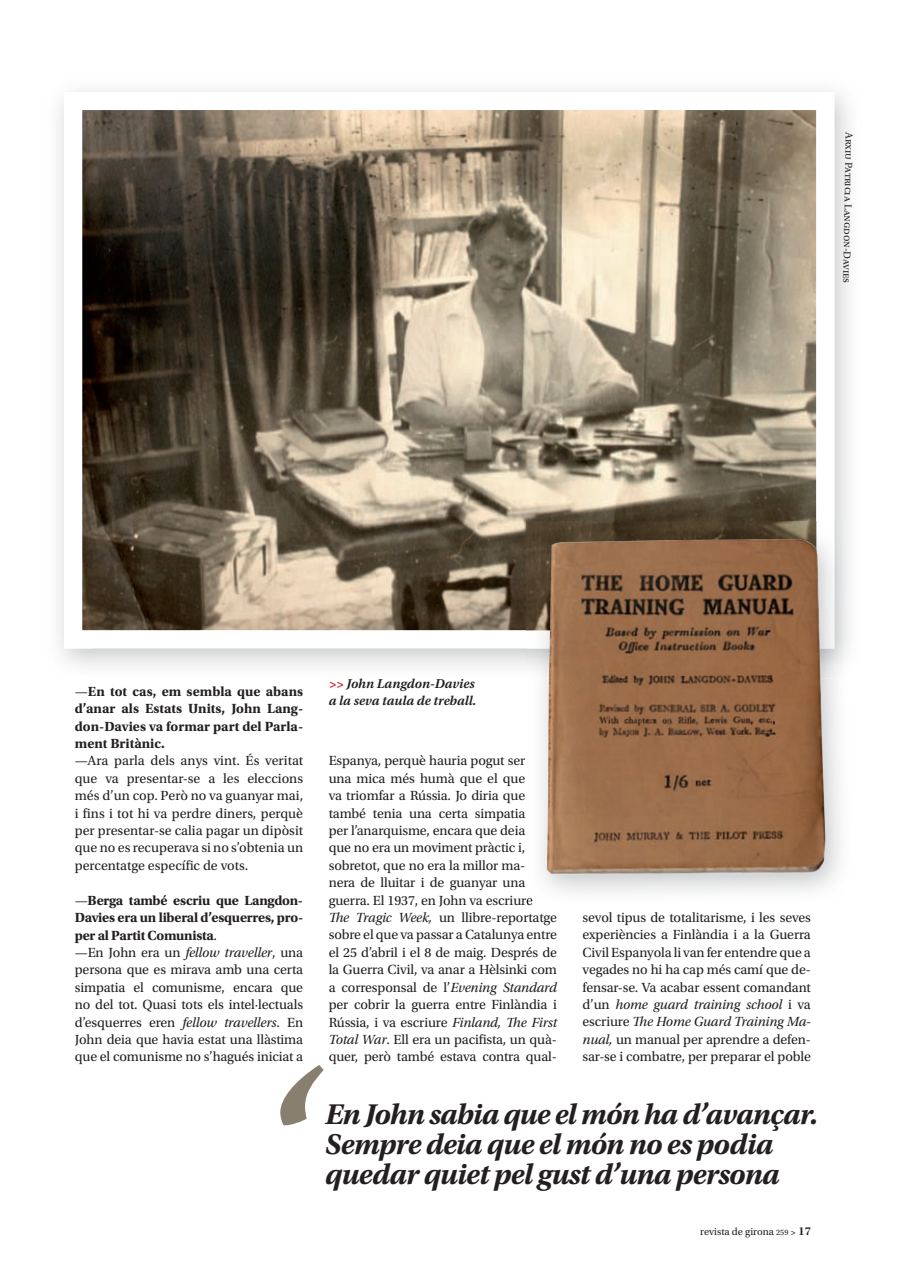
<style>
.page{position:relative;width:898px;height:1279px;background:#fff}
.page>*{position:absolute;margin:0;border:0;box-sizing:border-box;transform-origin:0 0}
.t1{font:italic 700 186px "Utopia Std";color:#887f6f}
.t2{font:italic 700 30px/30px "Utopia Std";letter-spacing:-.025em;color:#231f20}
.t3{font:13.95px/17.4px "Utopia Std";letter-spacing:-.01em;color:#231f20;text-align:justify}
.t4{font:700 13.95px/17.4px "Utopia Std";color:#231f20;text-align:justify}
.t5{font:italic 600 13.5px/17.4px "Utopia Std";color:#231f20}
.t6{font:10.5px "Utopia Std";color:#231f20}
.s1{color:#d2161e}
.s2{font-weight:400}
.s3{font-weight:700}
.s4{font-style:italic}
.s5{font-size:8.25px}
.s6{font-weight:600;font-size:9px}
.s7{font-weight:600;font-size:12px}
</style>
<div class="page">
<div style="left:58px;top:89px;width:791px;height:34px;background:#f3f3f3"></div>
<img style="left:834px;top:123px;width:15px;height:398px">
<svg style="left:64px;top:92px;width:770px;height:539px;background:#8c816f"></svg>
<img style="left:526px;top:521px;width:324px;height:381px">
<svg style="left:526px;top:894px;width:6px;height:9px"></svg>
<img style="left:526px;top:521px;width:308px;height:127px">
<img style="left:547px;top:539px;width:278px;height:335px">
<p class="t6" style="left:854px;top:132px;width:152px;rotate:91deg">Arxiu Pat ricia Langdon-Davies</p>
<p class="t5" style="left:328px;top:675px;width:149px"><span class="s1">&gt;&gt;</span> John Langdon-Davies a la seva taula de treball.</p>
<p class="t4" style="left:75px;top:682px;width:230px"><span class="s2">—</span>En tot cas, em sembla que abans d’anar als Estats Units, John Lang&shy;don-Davies va formar part del Parla&shy;ment Britànic.</p>
<p class="t3" style="left:75px;top:752px;width:230px">—Ara parla dels anys vint. És veritat que va presentar-se a les eleccions més d’un cop. Però no va guanyar mai, i fins i tot hi va perdre diners, perquè per presentar-se calia pagar un dipòsit que no es recuperava si no s’obtenia un percentatge específic de vots.</p>
<p class="t3" style="left:75px;top:891px;width:230px;text-align:left">—<span class="s3">Berga també escriu que Langdon-Davies era un liberal d’esquerres, pro&shy;per al Partit Comunista</span>.<br>—En John era un <span class="s4">fellow traveller</span>, una persona que es mirava amb una certa simpatia el comunisme, encara que no del tot. Quasi tots els intel·lectuals d’esquerres eren <span class="s4">fellow travellers</span>. En John deia que havia estat una llàstima que el comunisme no s’hagués iniciat a</p>
<p class="t3" style="left:328px;top:752px;width:230px;text-align:left">Espanya, perquè hauria pogut ser<br>una mica més humà que el que<br>va triomfar a Rússia. Jo diria que també tenia una certa simpatia<br>per l’anarquisme, encara que deia<br>que no era un moviment pràctic i, sobretot, que no era la millor ma-<br>nera de lluitar i de guanyar una guerra. El 1937, en John va escriure<br><span class="s4">The Tragic Week,</span> un llibre-reportatge sobre el que va passar a Catalunya entre el 25 d’abril i el 8 de maig. Després de la Guerra Civil, va anar a Hèlsinki com a corresponsal de l’<span class="s4">Evening Standard </span>per cobrir la guerra entre Finlàndia i Rússia, i va escriure <span class="s4">Finland, The First Total War</span>. Ell era un pacifista, un quà&shy;quer, però també estava contra qual-</p>
<p class="t3" style="left:582px;top:908px;width:230px">sevol tipus de totalitarisme, i les seves experiències a Finlàndia i a la Guerra Civil Espanyola li van fer entendre que a vegades no hi ha cap més camí que de&shy;fensar-se. Va acabar essent comandant d’un <span class="s4">home guard training school</span> i va escriure <span class="s4">The Home Guard Training Ma&shy;nual,</span> un manual per aprendre a defen&shy;sar-se i combatre, per preparar el poble</p>
<h2 class="t2" style="left:325px;top:1099px;width:494px">En John sabia que el món ha d’avançar.<br>Sempre deia que el món no es podia</h2>
<h1 class="t1" style="left:259px;top:1031px;width:51px">‘</h1>
<h2 class="t2" style="left:325px;top:1159px;width:456px">quedar quiet pel gust d’una persona</h2>
<p class="t6" style="left:700px;top:1225px;width:112px">revista de girona <span class="s5">259</span> <span class="s6">&gt;</span> <span class="s7">17</span></p>
</div>
